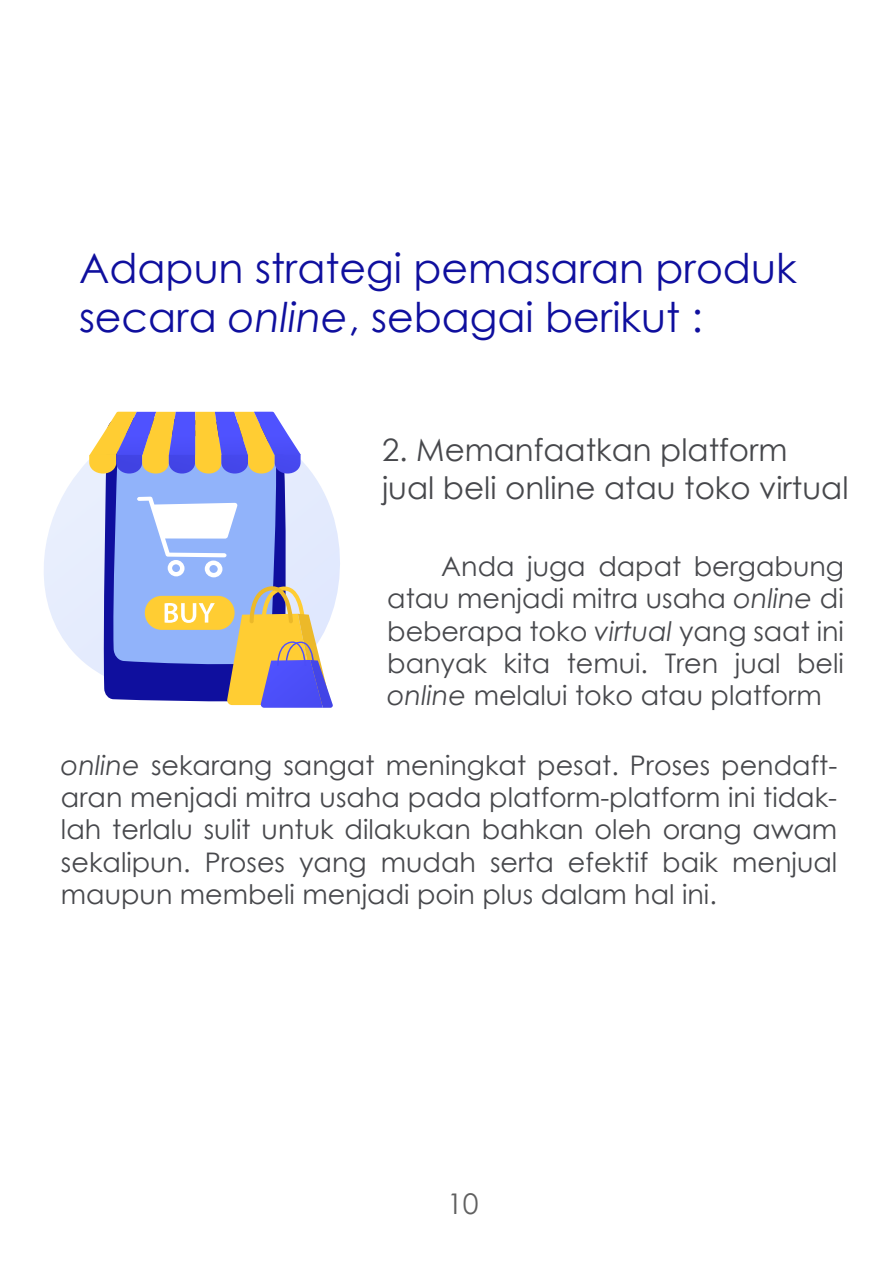
<style>
.page{position:relative;width:893px;height:1263px;background:#fff}
.page>*{position:absolute;margin:0;border:0;box-sizing:border-box;transform-origin:0 0}
.t1{font:41.1px/49.3px "Century Gothic";color:#0f0f9e}
.t2{font:30.9px/37px "Century Gothic";color:#47484c}
.t3{font:28.5px "Century Gothic";color:#606060}
.t4{font:27px/32.4px "Century Gothic";color:#47484c;text-align:justify}
.s1{font-style:italic}
</style>
<div class="page">
<svg style="left:44px;top:460px;width:296px;height:206px"></svg>
<svg style="left:89px;top:412px;width:244px;height:296px"></svg>
<h1 class="t1" style="left:79px;top:243px;width:719px">Adapun strategi pemasaran produk secara <span class="s1">online</span>, sebagai berikut :</h1>
<p class="t2" style="left:382px;top:431px;width:468px">2. Memanfaatkan platform<br>jual beli online atau toko virtual</p>
<p class="t4" style="left:387px;top:549px;width:458px;text-indent:54px">Anda juga dapat bergabung atau menjadi mitra usaha <span class="s1">online</span> di beberapa toko <span class="s1">virtual</span> yang saat ini banyak kita temui. Tren jual beli <span class="s1">online</span> melalui toko atau platform</p>
<p class="t4" style="left:61px;top:748px;width:778px"><span class="s1">online</span> sekarang sangat meningkat pesat. Proses pendaft&shy;aran menjadi mitra usaha pada platform-platform ini tidak&shy;lah terlalu sulit untuk dilakukan bahkan oleh orang awam sekalipun. Proses yang mudah serta efektif baik menjual maupun membeli menjadi poin plus dalam hal ini.</p>
<p class="t3" style="left:447px;top:1184px;width:33px">10</p>
</div>
